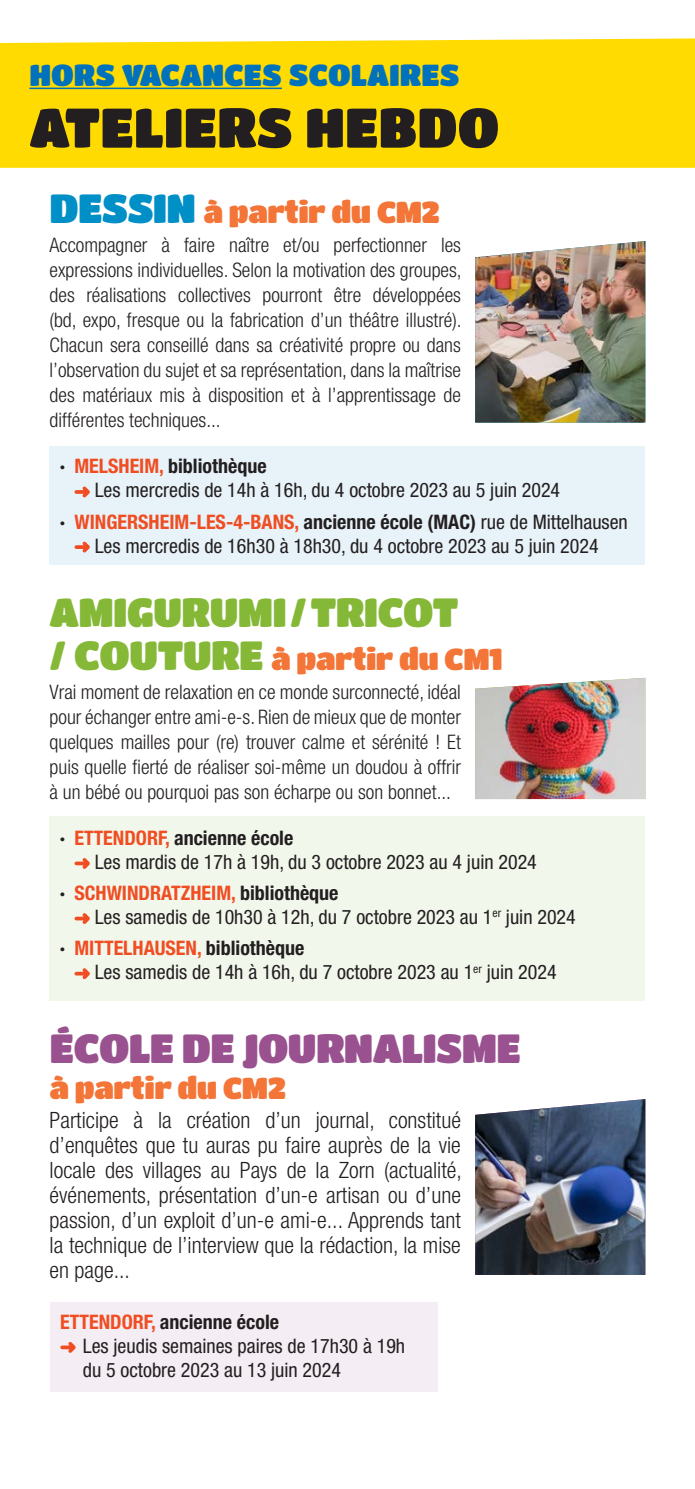
<style>
.page{position:relative;width:695px;height:1489px;background:#fff}
.page>*{position:absolute;margin:0;border:0;box-sizing:border-box;transform-origin:0 0}
.t1{font:55px "Titan One";color:#231f20}
.t2{font:40.25px "Titan One";letter-spacing:-.02em;color:#99518f}
.t3{font:40.25px "Titan One";letter-spacing:-.02em;color:#86b838}
.t4{font:30px "Titan One";letter-spacing:-.02em;color:#f37537}
.t5{font:30px "Titan One";color:#0072bc}
.t6{font:300 condensed 22.5px/25px "Helvetica Neue LT Std";color:#231f20;text-align:justify}
.t7{font:300 condensed 20px/25px "Helvetica Neue LT Std";color:#231f20;text-align:justify}
.t8{font:condensed 20px/24px "Helvetica Neue LT Std";color:#231f20}
.t9{font:700 condensed 20px "Helvetica Neue LT Std";color:#f04d22}
.s1{font-size:40.25px;color:#008fc6}
.s2{font-weight:700}
.s3{font-weight:700;color:#f04d22}
.s4{color:#231f20}
.s5{font-size:40.25px;color:#86b838}
</style>
<div class="page">
<div style="left:0;top:38px;width:694px;height:130px;background:#ffdb01"></div>
<hr style="left:29px;top:88px;width:253px;height:1px;background:#0072bc">
<div style="left:50px;top:446px;width:595px;height:119px;background:#e8f3f9"></div>
<div style="left:50px;top:1301px;width:387px;height:89px;background:#f4edf3"></div>
<div style="left:50px;top:816px;width:595px;height:185px;background:#f2f7ec"></div>
<svg style="left:76px;top:490px;width:3px;height:4px"></svg>
<svg style="left:79px;top:486px;width:11px;height:12px"></svg>
<svg style="left:76px;top:545px;width:3px;height:4px"></svg>
<svg style="left:79px;top:541px;width:11px;height:12px"></svg>
<svg style="left:76px;top:861px;width:3px;height:4px"></svg>
<svg style="left:79px;top:858px;width:11px;height:11px"></svg>
<svg style="left:76px;top:916px;width:3px;height:4px"></svg>
<svg style="left:79px;top:913px;width:11px;height:11px"></svg>
<svg style="left:76px;top:971px;width:3px;height:4px"></svg>
<svg style="left:79px;top:968px;width:11px;height:11px"></svg>
<svg style="left:62px;top:1345px;width:3px;height:4px"></svg>
<svg style="left:65px;top:1342px;width:11px;height:11px"></svg>
<img style="left:475px;top:241px;width:170px;height:181px">
<img style="left:475px;top:1099px;width:170px;height:175px">
<img style="left:475px;top:677px;width:170px;height:122px">
<h3 class="t5" style="left:29px;top:57px;width:431px">HORS VACANCES SCOLAIRES</h3>
<h1 class="t1" style="left:29px;top:94px;width:471px">ATELIERS HEBDO</h1>
<h3 class="t4" style="left:50px;top:194px;width:392px"><span class="s1">DESSIN</span> À PARTIR DU CM2</h3>
<p class="t7" style="left:50px;top:232px;width:413px">Accompagner à faire naître et/ou perfectionner les expressions individuelles. Selon la motivation des groupes, des réalisations collectives pourront être développées (bd, expo, fresque ou la fabrication d’un théâtre illustré).<br>Chacun sera conseillé dans sa créativité propre ou dans l’observation du sujet et sa représentation, dans la maîtrise des matériaux mis à disposition et à l’apprentissage de différentes techniques...</p>
<p class="t8" style="left:95px;top:454px;width:467px;text-indent:-34px"><span class="s2">·</span> <span class="s3">MELSHEIM,</span> <span class="s2">bibliothèque<br></span>Les mercredis de 14h à 16h, du 4 octobre 2023 au 5 juin 2024</p>
<p class="t9" style="left:60px;top:509px;width:89px"><span class="s4">·</span> Wingersheim</p>
<p class="t8" style="left:95px;top:509px;width:534px;text-indent:95px"><span class="s3">-les-4-Bans,</span> <span class="s2">ancienne école (MAC)</span> rue de Mittelhausen<br>Les mercredis de 16h30 à 18h30, du 4 octobre 2023 au 5 juin 2024</p>
<h2 class="t3" style="left:50px;top:588px;width:410px">AMIGURUMI/TRICOT</h2>
<h3 class="t4" style="left:50px;top:640px;width:454px"><span class="s5">/ COUTURE</span> À PARTIR DU CM1</h3>
<p class="t7" style="left:50px;top:678px;width:413px">Vrai moment de relaxation en ce monde surconnecté, idéal pour échanger entre ami-e-s. Rien de mieux que de monter quelques mailles pour (re) trouver calme et sérénité ! Et puis quelle fierté de réaliser soi-même un doudou à offrir à un bébé ou pourquoi pas son écharpe ou son bonnet...</p>
<p class="t8" style="left:95px;top:825px;width:443px;text-indent:-34px"><span class="s2">·</span> <span class="s3">Ettendorf,</span> <span class="s2">ancienne école<br></span>Les mardis de 17h à 19h, du 3 octobre 2023 au 4 juin 2024</p>
<p class="t9" style="left:60px;top:880px;width:36px"><span class="s4">·</span> Schwi</p>
<p class="t9" style="left:127px;top:880px;width:74px">ndratzheim</p>
<p class="t8" style="left:95px;top:880px;width:482px;text-indent:136px"><span class="s3">,</span> <span class="s2">bibliothèque<br></span>Les samedis de 10h30 à 12h, du 7 octobre 2023 au 1<sup>er</sup> juin 2024</p>
<p class="t8" style="left:95px;top:935px;width:463px;text-indent:-34px"><span class="s2">·</span> <span class="s3">Mittelhausen,</span> <span class="s2">bibliothèque<br></span>Les samedis de 14h à 16h, du 7 octobre 2023 au 1<sup>er</sup> juin 2024</p>
<h2 class="t2" style="left:50px;top:1024px;width:472px">ÉCOLE DE JOURNALISME</h2>
<h3 class="t4" style="left:50px;top:1070px;width:238px">À PARTIR DU CM2</h3>
<p class="t6" style="left:50px;top:1107px;width:413px">Participe à la création d’un journal, constitué d’enquêtes que tu auras pu faire auprès de la vie locale des villages au Pays de la Zorn (actualité, événements, présentation d’un-e artisan ou d’une passion, d’un exploit d’un-e ami-e... Apprends tant la technique de l’interview que la rédaction, la mise en page...</p>
<p class="t8" style="left:83px;top:1309px;width:324px;text-indent:68px"><span class="s3">,</span> <span class="s2">ancienne école<br></span>Les jeudis semaines paires de 17h30 à 19h du 5 octobre 2023 au 13 juin 2024</p>
<p class="t9" style="left:60px;top:1309px;width:51px">ETTENDORF</p>
</div>
